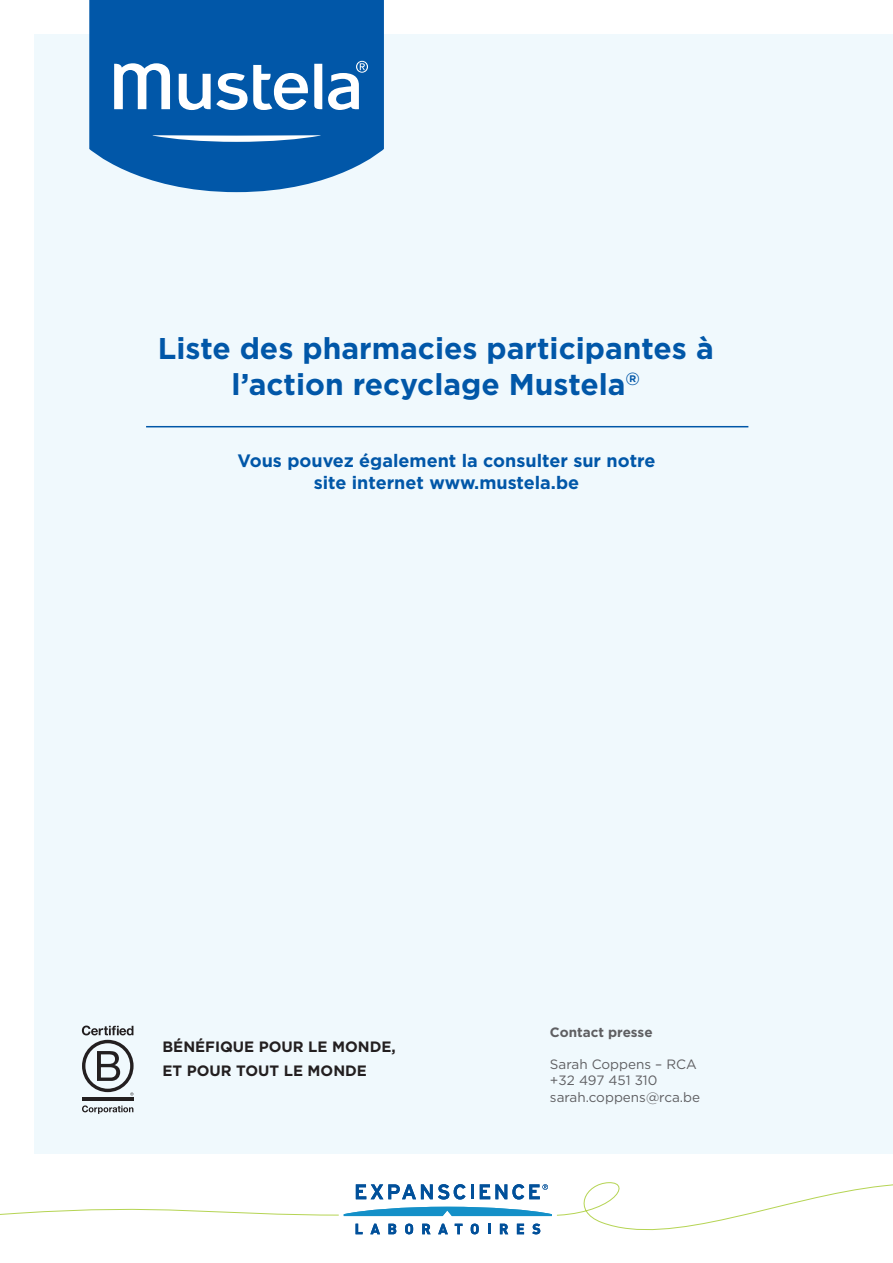
<style>
.page{position:relative;width:893px;height:1263px;background:#fff}
.page>*{position:absolute;margin:0;border:0;box-sizing:border-box;transform-origin:0 0}
.t1{font:700 30px/36px "Gotham";color:#0157a8;text-align:center}
.t2{font:700 18px/21.6px "Gotham";color:#0157a8;text-align:center}
.t3{font:700 15px/24px "Gotham";color:#231f20}
.t4{font:13.5px/16.2px "Gotham";color:#5f5f62}
.t5{font:700 13.5px "Gotham";color:#5f5f62}
</style>
<div class="page">
<div style="left:35px;top:34px;width:858px;height:1120px;background:#f0f9fd"></div>
<svg style="left:89px;top:0;width:295px;height:192px;background:#1565af"></svg>
<svg style="left:152px;top:135px;width:169px;height:7px"></svg>
<svg style="left:314px;top:64px;width:8px;height:45px"></svg>
<svg style="left:114px;top:63px;width:56px;height:46px"></svg>
<svg style="left:179px;top:65px;width:129px;height:45px"></svg>
<svg style="left:328px;top:61px;width:40px;height:49px"></svg>
<hr style="left:146px;top:426px;width:602px;height:1px;background:#0157a8">
<svg style="left:0;top:1182px;width:893px;height:53px"></svg>
<svg style="left:356px;top:1184px;width:110px;height:15px"></svg>
<hr style="left:471px;top:1184px;width:3px;height:15px;background:#01509a">
<svg style="left:344px;top:1207px;width:208px;height:9px"></svg>
<svg style="left:480px;top:1184px;width:68px;height:15px"></svg>
<svg style="left:356px;top:1224px;width:7px;height:10px"></svg>
<svg style="left:370px;top:1224px;width:10px;height:10px"></svg>
<svg style="left:388px;top:1224px;width:8px;height:10px"></svg>
<svg style="left:405px;top:1223px;width:8px;height:11px"></svg>
<svg style="left:422px;top:1224px;width:9px;height:10px"></svg>
<svg style="left:438px;top:1224px;width:10px;height:10px"></svg>
<svg style="left:455px;top:1224px;width:7px;height:10px"></svg>
<svg style="left:471px;top:1223px;width:8px;height:11px"></svg>
<svg style="left:488px;top:1224px;width:2px;height:10px"></svg>
<svg style="left:500px;top:1224px;width:8px;height:10px"></svg>
<svg style="left:517px;top:1224px;width:7px;height:10px"></svg>
<svg style="left:532px;top:1223px;width:8px;height:11px"></svg>
<hr style="left:82px;top:1098px;width:51px;height:3px;background:#231f20">
<svg style="left:82px;top:1025px;width:52px;height:70px"></svg>
<svg style="left:82px;top:1105px;width:51px;height:9px"></svg>
<h1 class="t1" style="left:158px;top:329px;width:557px">Liste des pharmacies participantes à l’action recyclage Mustela<sup>®</sup></h1>
<p class="t2" style="left:238px;top:450px;width:419px">Vous pouvez également la consulter sur notre site internet www.mustela.be</p>
<p class="t3" style="left:162px;top:1034px;width:235px">BÉNÉFIQUE POUR LE MONDE,<br>ET POUR TOUT LE MONDE</p>
<p class="t5" style="left:550px;top:1024px;width:104px">Contact presse</p>
<p class="t4" style="left:550px;top:1056px;width:152px">Sarah Coppens – RCA +32 497 451 310 sarah.coppens@rca.be</p>
</div>
